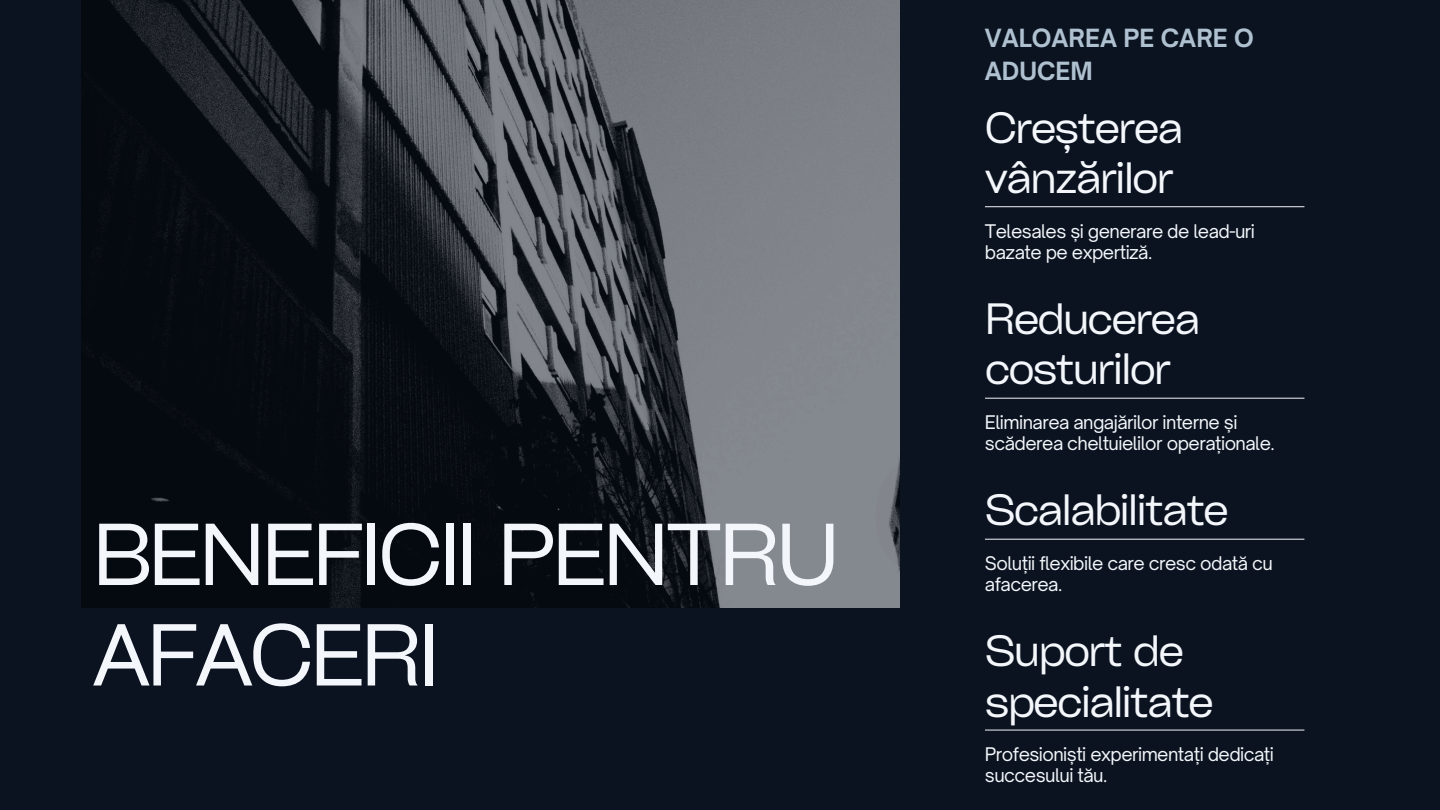
<style>
.page{position:relative;width:1440px;height:810px;background:#0b1320}
.page>*{position:absolute;margin:0;border:0;box-sizing:border-box;transform-origin:0 0}
.t1{font:84px/100.5px "Cy Grotesk Key";letter-spacing:-.05em;color:#f3f6fa}
.t2{font:42px/50.2px "Cy Grotesk Key";letter-spacing:-.05em;color:#f3f6fa}
.t3{font:700 24px/33px "Open Sauce One";color:#afc1d0}
.t4{font:18px/21px "Open Sauce One";letter-spacing:-.03em;color:#f3f6fa}
</style>
<div class="page">
<img style="left:81px;top:0;width:819px;height:607px">
<hr style="left:985px;top:206px;width:319px;height:1px;background:#f3f6fa">
<hr style="left:985px;top:398px;width:319px;height:1px;background:#f3f6fa">
<hr style="left:985px;top:539px;width:319px;height:1px;background:#f3f6fa">
<hr style="left:985px;top:730px;width:319px;height:1px;background:#f3f6fa">
<p class="t1" style="left:92px;top:501px;width:749px">BENEFICII PENTRU<br>AFACERI</p>
<h1 class="t3" style="left:985px;top:22px;width:270px">VALOAREA PE CARE O<br>ADUCEM</h1>
<h2 class="t2" style="left:985px;top:101px;width:200px">Creșterea vânzărilor</h2>
<h3 class="t4" style="left:985px;top:220px;width:272px">Telesales și generare de lead-uri bazate pe expertiză.</h3>
<p class="t2" style="left:985px;top:292px;width:217px">Reducerea costurilor</p>
<p class="t4" style="left:985px;top:412px;width:291px">Eliminarea angajărilor interne și scăderea cheltuielilor operaționale.</p>
<p class="t2" style="left:985px;top:483px;width:246px">Scalabilitate</p>
<h2 class="t4" style="left:985px;top:553px;width:289px">Soluții flexibile care cresc odată cu afacerea.</h2>
<h2 class="t2" style="left:985px;top:624px;width:231px">Suport de specialitate</h2>
<p class="t4" style="left:985px;top:744px;width:291px">Profesioniști experimentați dedicați succesului tău.</p>
</div>
